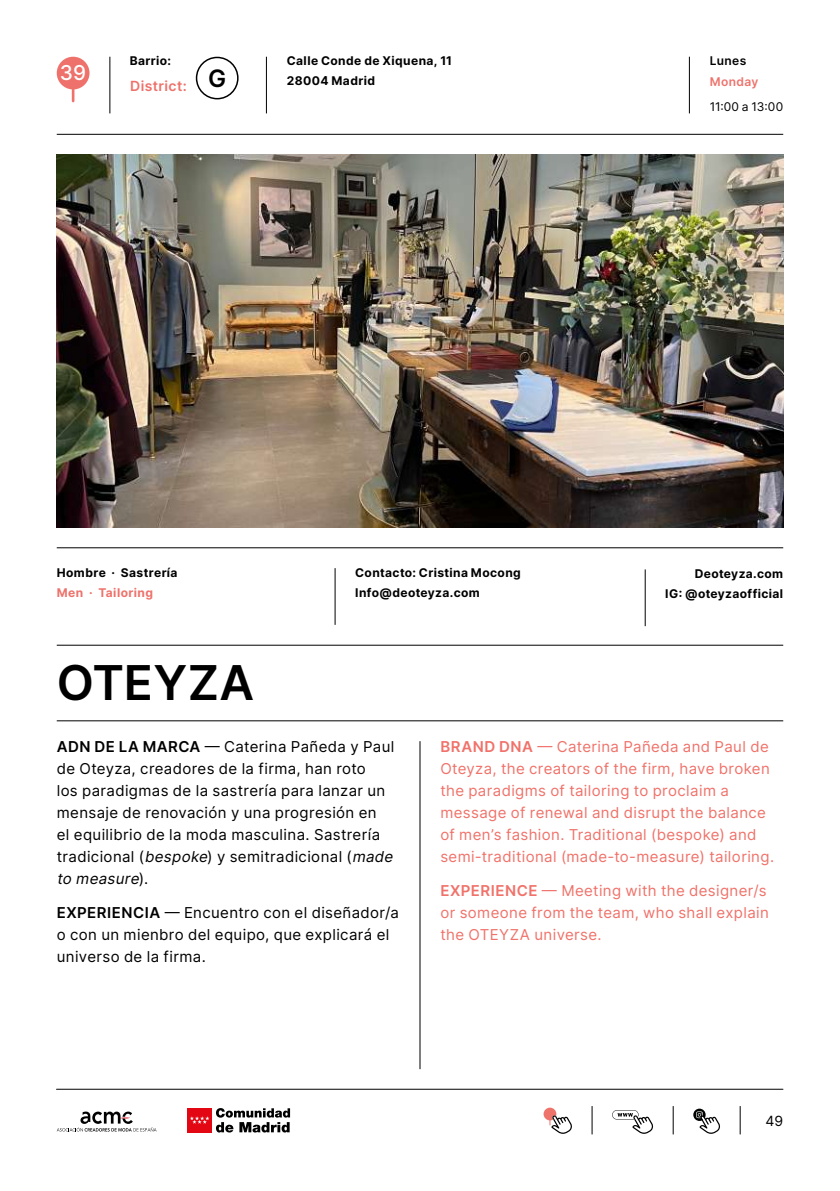
<style>
.page{position:relative;width:840px;height:1191px;background:#fff}
.page>*{position:absolute;margin:0;border:0;box-sizing:border-box;transform-origin:0 0}
.t1{font:600 48px "Inter";letter-spacing:.005em;color:#000}
.t2{font:600 24px "Inter";color:#000}
.t3{font:500 20.4px "Inter";color:#fff}
.t4{font:15px/22px "Inter";letter-spacing:.025em;color:#000}
.t5{font:15px/22px "Inter";letter-spacing:.025em;color:#f0726a}
.t6{font:600 14px "Inter";letter-spacing:.025em;color:#ee726b}
.t7{font:14px "Inter";color:#000}
.t8{font:700 12px/20px "Inter";letter-spacing:.035em;color:#000}
.t9{font:700 12px "Inter";letter-spacing:.035em;color:#ee726b}
.t10{font:12px "Inter";color:#000}
.t11{font:600 12px "Inter";letter-spacing:.035em;color:#ee726b}
.t12{font:600 12px "Inter";letter-spacing:.03em;color:#000}
.s1{font-weight:600}
.s2{font-style:italic}
</style>
<div class="page">
<hr style="left:56px;top:1088px;width:726px;height:1px;background:#000">
<svg style="left:739px;top:1106px;width:1px;height:28px"></svg>
<svg style="left:57px;top:1111px;width:99px;height:20px"></svg>
<div style="left:187px;top:1108px;width:25px;height:24px;background:#e30613"></div>
<svg style="left:190px;top:1116px;width:19px;height:7px"></svg>
<svg style="left:216px;top:1108px;width:74px;height:24px"></svg>
<svg style="left:543px;top:1107px;width:29px;height:26px"></svg>
<svg style="left:612px;top:1110px;width:41px;height:23px"></svg>
<svg style="left:693px;top:1108px;width:27px;height:25px"></svg>
<svg style="left:672px;top:1106px;width:1px;height:28px"></svg>
<svg style="left:591px;top:1106px;width:1px;height:28px"></svg>
<hr style="left:57px;top:134px;width:725px;height:1px;background:#000">
<hr style="left:57px;top:547px;width:725px;height:1px;background:#000">
<hr style="left:57px;top:645px;width:725px;height:1px;background:#000">
<hr style="left:57px;top:720px;width:725px;height:1px;background:#000">
<hr style="left:109px;top:57px;width:1px;height:56px;background:#000">
<hr style="left:266px;top:57px;width:1px;height:56px;background:#000">
<hr style="left:688px;top:57px;width:1px;height:56px;background:#000">
<hr style="left:419px;top:741px;width:1px;height:328px;background:#000">
<img style="left:57px;top:155px;width:725px;height:372px">
<hr style="left:334px;top:568px;width:1px;height:57px;background:#000">
<hr style="left:644px;top:569px;width:1px;height:57px;background:#000">
<svg style="left:57px;top:57px;width:32px;height:45px"></svg>
<div style="left:196px;top:57px;width:42px;height:42px;border:2px solid #000;border-radius:50%"></div>
<p class="t8" style="left:130px;top:51px;width:43px">Barrio:</p>
<p class="t8" style="left:286px;top:51px;width:167px">Calle Conde de Xiquena, 11<br>28004 Madrid</p>
<h3 class="t3" style="left:60px;top:58px;width:28px">39</h3>
<h2 class="t2" style="left:208px;top:61px;width:20px">G</h2>
<p class="t6" style="left:130px;top:76px;width:58px">District:</p>
<p class="t12" style="left:709px;top:52px;width:38px">Lunes</p>
<p class="t11" style="left:709px;top:72px;width:50px">Monday</p>
<p class="t10" style="left:709px;top:98px;width:75px">11:00 a 13:00</p>
<p class="t8" style="left:57px;top:562px;width:122px">Hombre · Sastrería</p>
<p class="t9" style="left:57px;top:584px;width:98px">Men · Tailoring</p>
<p class="t8" style="left:355px;top:562px;width:167px">Contacto: Cristina Mocong<br>Info@deoteyza.com</p>
<p class="t8" style="left:665px;top:563px;width:119px;text-align:right">Deoteyza.com<br>IG: @oteyzaofficial</p>
<h1 class="t1" style="left:57px;top:648px;width:199px">OTEYZA</h1>
<p class="t4" style="left:57px;top:735px;width:341px"><span class="s1">ADN DE LA MARCA</span> — Caterina Pañeda y Paul de Oteyza, creadores de la firma, han roto<br>los paradigmas de la sastrería para lanzar un mensaje de renovación y una progresión en<br>el equilibrio de la moda masculina. Sastrería tradicional (<span class="s2">bespoke</span>) y semitradicional (<span class="s2">made to measure</span>) .</p>
<p class="t5" style="left:440px;top:735px;width:335px"><span class="s1">BRAND DNA</span> — Caterina Pañeda and Paul de Oteyza, the creators of the firm, have broken the paradigms of tailoring to proclaim a message of renewal and disrupt the balance of men’s fashion. Traditional (bespoke) and semi-traditional (made-to-measure) tailoring.</p>
<p class="t4" style="left:57px;top:901px;width:343px"><span class="s1">EXPERIENCIA</span> — Encuentro con el diseñador/a o con un mienbro del equipo, que explicará el universo de la firma.</p>
<p class="t5" style="left:440px;top:879px;width:330px"><span class="s1">EXPERIENCE</span> — Meeting with the designer/s or someone from the team, who shall explain the OTEYZA universe.</p>
<p class="t7" style="left:765px;top:1111px;width:19px">49</p>
</div>
